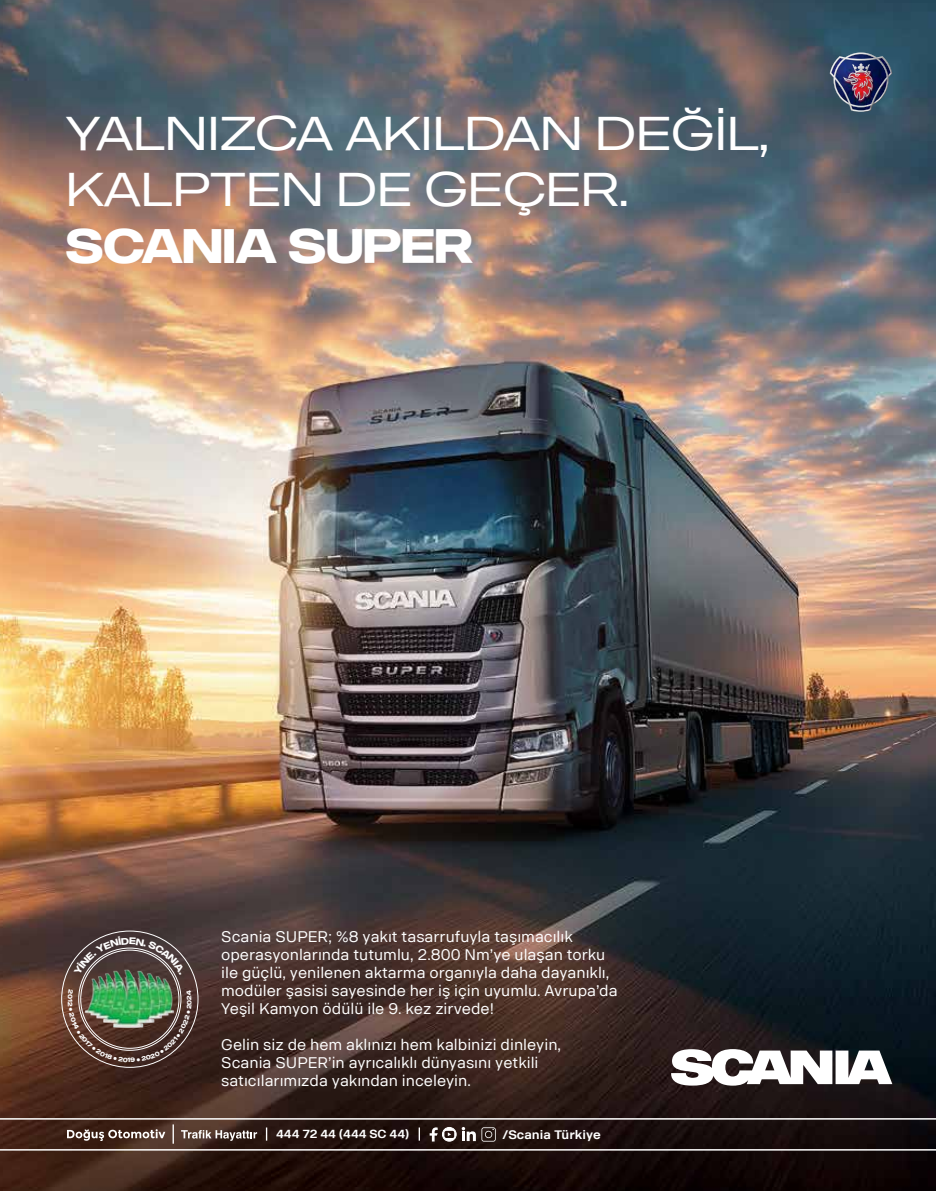
<style>
.page{position:relative;width:936px;height:1191px;background:#fff}
.page>*{position:absolute;margin:0;border:0;box-sizing:border-box;transform-origin:0 0}
.t1{font:47.1px/56.6px "Scania Office Headline";color:#fff}
.t2{font:700 47.1px "Scania Office Headline";color:#fff}
.t3{font:15px/18px "Scania Office";color:#fff}
.t4{font:700 12.3px "Scania Office";color:#fff}
.t5{font:700 11.7px "Scania Office";letter-spacing:.01em;color:#fff}
.s1{font-size:12px}
</style>
<div class="page">
<img style="left:0;top:0;width:935px;height:1191px">
<svg style="left:172px;top:1124px;width:2px;height:19px"></svg>
<svg style="left:266px;top:1127px;width:1px;height:13px"></svg>
<svg style="left:418px;top:1127px;width:2px;height:13px"></svg>
<svg style="left:181px;top:1130px;width:76px;height:10px"></svg>
<svg style="left:67px;top:1129px;width:98px;height:12px"></svg>
<svg style="left:429px;top:1127px;width:66px;height:14px"></svg>
<hr style="left:0;top:1118px;width:935px;height:1px;background:#fff">
<hr style="left:0;top:1149px;width:935px;height:1px;background:#fff">
<img style="left:829px;top:52px;width:63px;height:60px">
<svg style="left:671px;top:1049px;width:221px;height:36px"></svg>
<img style="left:61px;top:930px;width:137px;height:138px">
<h1 class="t1" style="left:66px;top:104px;width:704px">YALNIZCA AKILDAN DEĞİL,<br>KALPTEN DE GEÇER.</h1>
<h1 class="t2" style="left:66px;top:218px;width:408px">SCANIA SUPER</h1>
<p class="t3" style="left:221px;top:927px;width:398px">Scania SUPER; %8 yakıt tasarrufuyla taşımacılık operasyonlarında tutumlu, 2.800 Nm’ye ulaşan torku ile güçlü, yenilenen aktarma organıyla daha dayanıklı, modüler şasisi sayesinde her iş için uyumlu. Avrupa’da Yeşil Kamyon ödülü ile 9. kez zirvede!</p>
<p class="t3" style="left:221px;top:1035px;width:341px">Gelin siz de hem aklınızı hem kalbinizi dinleyin,<br>Scania SUPER’in ayrıcalıklı dünyasını yetkili satıcılarımızda yakından inceleyin.</p>
<p class="t5" style="left:276px;top:1127px;width:135px">444 72 44 <span class="s1">(</span>444 SC 44<span class="s1">)</span></p>
<p class="t4" style="left:502px;top:1127px;width:100px">/Scania Türkiye</p>
</div>
